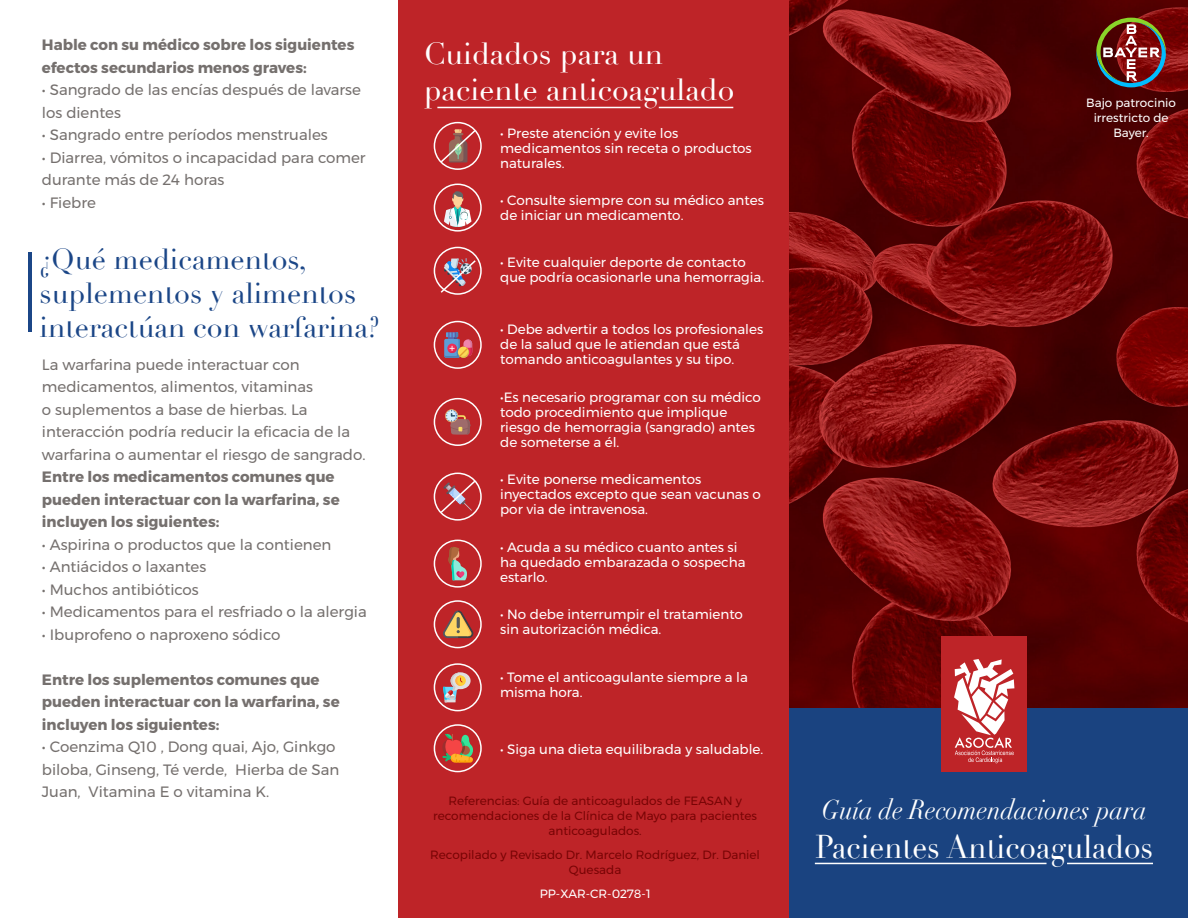
<style>
.page{position:relative;width:1188px;height:918px;background:#fff}
.page>*{position:absolute;margin:0;border:0;box-sizing:border-box;transform-origin:0 0}
.t1{font:32.25px "Didot";color:#fff;scale:.92 1}
.t2{font:30px/36px "Didot";color:#fff}
.t3{font:28.5px/34.2px "Didot";color:#1b4687}
.t4{font:italic 27.15px "Didot";color:#fff;scale:.92 1}
.t5{font:15px/22.5px "Montserrat";color:#75706e}
.t6{font:700 15px/22.5px "Montserrat";color:#75706e}
.t7{font:13.5px/15px "Montserrat";color:#fff}
.t8{font:12px/15px "Montserrat";color:#790405;text-align:center}
.t9{font:12px/15px "Montserrat";color:#fff;text-align:center}
</style>
<div class="page">
<div style="left:789px;top:0;width:399px;height:918px;background:#1a4380"></div>
<hr style="left:815px;top:863px;width:232px;height:1px;background:#fff">
<hr style="left:1067px;top:863px;width:86px;height:1px;background:#fff">
<img style="left:789px;top:0;width:399px;height:707px">
<div style="left:941px;top:636px;width:86px;height:136px;background:#be2428"></div>
<svg style="left:954px;top:659px;width:60px;height:104px"></svg>
<hr style="left:28px;top:252px;width:4px;height:80px;background:#1b4687">
<div style="left:399px;top:0;width:390px;height:918px;background:#be2428"></div>
<hr style="left:437px;top:107px;width:203px;height:1px;background:#fff">
<hr style="left:659px;top:107px;width:74px;height:1px;background:#fff">
<div style="left:434px;top:122px;width:48px;height:48px;border:2px solid #fff;border-radius:50%"></div>
<div style="left:434px;top:184px;width:48px;height:48px;border:2px solid #fff;border-radius:50%"></div>
<div style="left:434px;top:247px;width:48px;height:48px;border:2px solid #fff;border-radius:50%"></div>
<div style="left:434px;top:321px;width:48px;height:48px;border:2px solid #fff;border-radius:50%"></div>
<div style="left:434px;top:398px;width:48px;height:48px;border:2px solid #fff;border-radius:50%"></div>
<div style="left:434px;top:473px;width:48px;height:48px;border:2px solid #fff;border-radius:50%"></div>
<div style="left:434px;top:540px;width:48px;height:48px;border:2px solid #fff;border-radius:50%"></div>
<div style="left:434px;top:600px;width:48px;height:48px;border:2px solid #fff;border-radius:50%"></div>
<div style="left:434px;top:663px;width:48px;height:48px;border:2px solid #fff;border-radius:50%"></div>
<div style="left:434px;top:724px;width:48px;height:48px;border:2px solid #fff;border-radius:50%"></div>
<svg style="left:444px;top:191px;width:28px;height:36px"></svg>
<svg style="left:439px;top:258px;width:38px;height:36px"></svg>
<svg style="left:444px;top:332px;width:28px;height:26px"></svg>
<svg style="left:445px;top:409px;width:25px;height:26px"></svg>
<svg style="left:439px;top:479px;width:38px;height:35px"></svg>
<svg style="left:448px;top:547px;width:19px;height:33px"></svg>
<svg style="left:443px;top:611px;width:30px;height:27px"></svg>
<svg style="left:443px;top:672px;width:28px;height:30px"></svg>
<svg style="left:439px;top:128px;width:38px;height:36px"></svg>
<svg style="left:442px;top:733px;width:31px;height:30px"></svg>
<svg style="left:1096px;top:18px;width:70px;height:69px;background:#74433a"></svg>
<p class="t6" style="left:42px;top:34px;width:314px">Hable con su médico sobre los siguientes efectos secundarios menos graves:</p>
<p class="t5" style="left:42px;top:78px;width:321px">• Sangrado de las encías después de lavarse los dientes</p>
<p class="t5" style="left:42px;top:123px;width:287px">• Sangrado entre períodos menstruales</p>
<p class="t5" style="left:42px;top:146px;width:325px">• Diarrea, vómitos o incapacidad para comer durante más de 24 horas</p>
<p class="t5" style="left:42px;top:191px;width:56px">• Fiebre</p>
<p class="t3" style="left:40px;top:243px;width:342px">¿Qué medicamentos, suplementos y alimentos interactúan con warfarina?</p>
<p class="t5" style="left:42px;top:353px;width:325px">La warfarina puede interactuar con medicamentos, alimentos, vitaminas<br>o suplementos a base de hierbas. La interacción podría reducir la eficacia de la warfarina o aumentar el riesgo de sangrado.</p>
<p class="t6" style="left:42px;top:466px;width:299px">Entre los medicamentos comunes que pueden interactuar con la warfarina, se incluyen los siguientes:</p>
<p class="t5" style="left:42px;top:533px;width:291px">• Aspirina o productos que la contienen</p>
<p class="t5" style="left:42px;top:556px;width:166px">• Antiácidos o laxantes</p>
<p class="t5" style="left:42px;top:578px;width:158px">• Muchos antibióticos</p>
<p class="t5" style="left:42px;top:601px;width:326px">• Medicamentos para el resfriado o la alergia</p>
<p class="t5" style="left:42px;top:623px;width:240px">• Ibuprofeno o naproxeno sódico</p>
<p class="t6" style="left:42px;top:668px;width:299px">Entre los suplementos comunes que pueden interactuar con la warfarina, se incluyen los siguientes:</p>
<p class="t5" style="left:42px;top:736px;width:299px">• Coenzima Q10 , Dong quai, Ajo, Ginkgo biloba, Ginseng, Té verde, Hierba de San<br>Juan, Vitamina E o vitamina K.</p>
<p class="t2" style="left:424px;top:36px;width:312px">Cuidados para un paciente anticoagulado</p>
<p class="t7" style="left:500px;top:125px;width:253px">• Preste atención y evite los medicamentos sin receta o productos naturales.</p>
<p class="t7" style="left:500px;top:193px;width:265px">• Consulte siempre con su médico antes de iniciar un medicamento.</p>
<p class="t7" style="left:500px;top:254px;width:265px">• Evite cualquier deporte de contacto que podría ocasionarle una hemorragia.</p>
<p class="t7" style="left:500px;top:322px;width:265px">• Debe advertir a todos los profesionales de la salud que le atiendan que está tomando anticoagulantes y su tipo.</p>
<p class="t7" style="left:500px;top:389px;width:262px">•Es necesario programar con su médico todo procedimiento que implique riesgo de hemorragia (sangrado) antes de someterse a él.</p>
<p class="t7" style="left:500px;top:472px;width:262px">• Evite ponerse medicamentos inyectados excepto que sean vacunas o por via de intravenosa.</p>
<p class="t7" style="left:500px;top:539px;width:247px">• Acuda a su médico cuanto antes si ha quedado embarazada o sospecha estarlo.</p>
<p class="t7" style="left:500px;top:607px;width:244px">• No debe interrumpir el tratamiento sin autorización médica.</p>
<p class="t7" style="left:500px;top:670px;width:249px">• Tome el anticoagulante siempre a la misma hora.</p>
<p class="t7" style="left:500px;top:742px;width:265px">• Siga una dieta equilibrada y saludable.</p>
<p class="t8" style="left:433px;top:793px;width:325px">Referencias: Guía de anticoagulados de FEASAN y recomendaciones de la Clínica de Mayo para pacientes anticoagulados.</p>
<p class="t8" style="left:430px;top:847px;width:331px">Recopilado y Revisado Dr. Marcelo Rodríguez, Dr. Daniel<br>Quesada</p>
<p class="t9" style="left:540px;top:886px;width:112px">PP-XAR-CR-0278-1</p>
<p class="t9" style="left:1086px;top:95px;width:91px">Bajo patrocinio irrestricto de<br>Bayer.</p>
<p class="t4" style="left:822px;top:793px;width:355px">Guía de Recomendaciones para</p>
<p class="t1" style="left:815px;top:828px;width:369px">Pacientes Anticoagulados</p>
</div>
